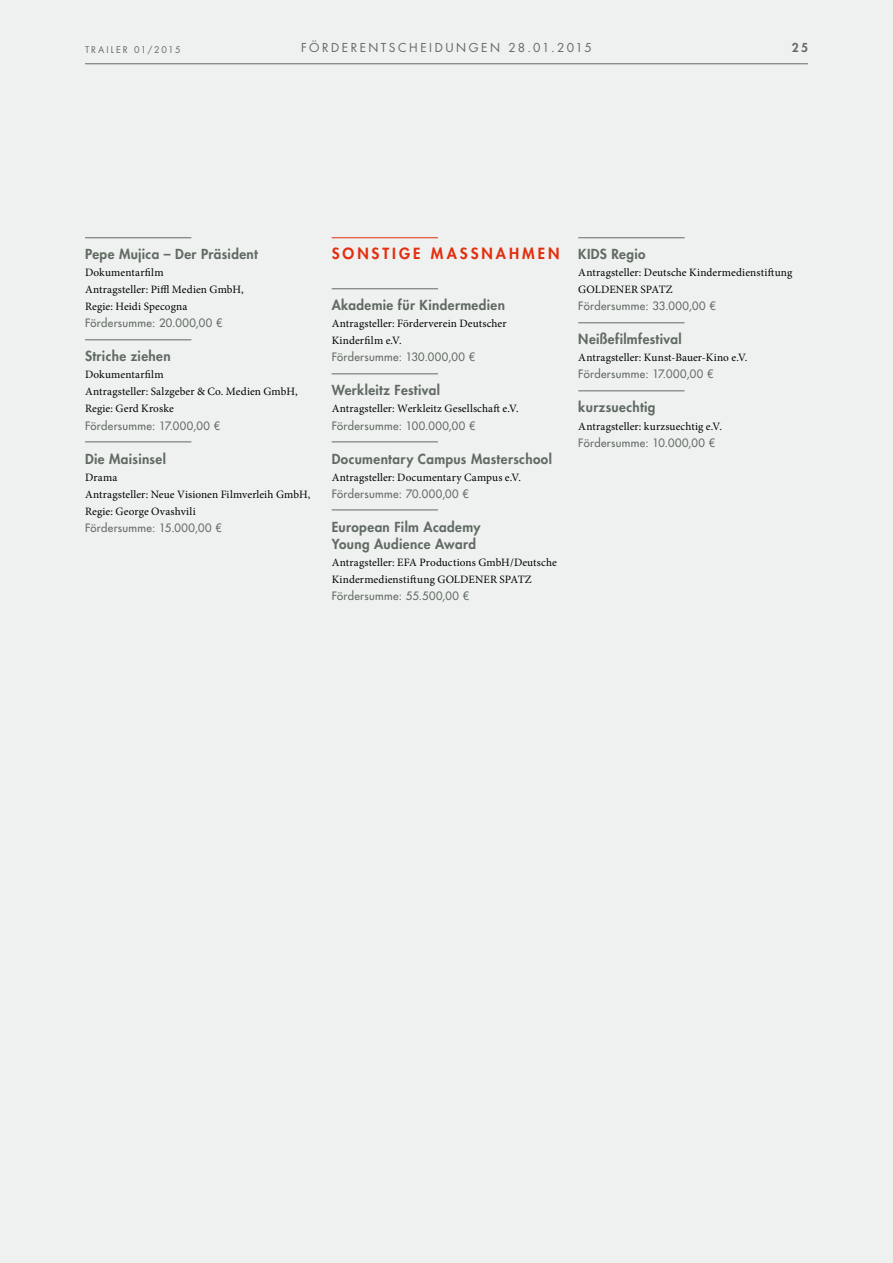
<style>
.page{position:relative;width:893px;height:1263px;background:#eff1f0}
.page>*{position:absolute;margin:0;border:0;box-sizing:border-box;transform-origin:0 0}
.t1{font:800 15px "Futura Std";letter-spacing:.2em;color:#e12f10}
.t2{font:800 13.5px/17px "Futura Std";letter-spacing:.025em;color:#616b63}
.t3{font:12px "Futura Std";letter-spacing:.205em;color:#616b63}
.t4{font:800 12px "Futura Std";color:#616b63}
.t5{font:11.25px/17px "Minion Pro";letter-spacing:.01em;color:#000}
.t6{font:500 11.25px "Futura Std";letter-spacing:.03em;color:#616b63}
.t7{font:9px "Futura Std";letter-spacing:.215em;color:#616b63}
</style>
<div class="page">
<hr style="left:85px;top:63px;width:723px;height:1px;background:#616b63">
<hr style="left:85px;top:237px;width:106px;height:1px;background:#616b63">
<hr style="left:85px;top:339px;width:106px;height:1px;background:#616b63">
<hr style="left:85px;top:441px;width:106px;height:1px;background:#616b63">
<hr style="left:332px;top:237px;width:106px;height:1px;background:#e12f10">
<hr style="left:332px;top:288px;width:106px;height:1px;background:#616b63">
<hr style="left:332px;top:373px;width:106px;height:1px;background:#616b63">
<hr style="left:332px;top:441px;width:106px;height:1px;background:#616b63">
<hr style="left:332px;top:509px;width:106px;height:1px;background:#616b63">
<hr style="left:578px;top:237px;width:107px;height:1px;background:#616b63">
<hr style="left:578px;top:322px;width:107px;height:1px;background:#616b63">
<hr style="left:578px;top:390px;width:107px;height:1px;background:#616b63">
<p class="t7" style="left:85px;top:43px;width:97px">TRAILER 01/2015</p>
<p class="t3" style="left:301px;top:40px;width:292px">FÖRDERENTSCHEIDUNGEN 28.01.2015</p>
<p class="t4" style="left:792px;top:40px;width:18px">25</p>
<p class="t2" style="left:85px;top:246px;width:174px">Pepe Mujica – Der Präsident</p>
<p class="t5" style="left:85px;top:264px;width:160px">Dokumentarfilm<br>Antragsteller: Piffl Medien GmbH,<br>Regie: Heidi Specogna</p>
<p class="t6" style="left:85px;top:316px;width:139px">Fördersumme: 20.000,00 €</p>
<p class="t2" style="left:85px;top:348px;width:87px">Striche ziehen</p>
<p class="t5" style="left:85px;top:366px;width:214px">Dokumentarfilm<br>Antragsteller: Salzgeber &amp; Co. Medien GmbH,<br>Regie: Gerd Kroske</p>
<p class="t6" style="left:85px;top:418px;width:137px">Fördersumme: 17.000,00 €</p>
<p class="t2" style="left:85px;top:450px;width:82px">Die Maisinsel</p>
<p class="t5" style="left:85px;top:468px;width:227px">Drama<br>Antragsteller: Neue Visionen Filmverleih GmbH,<br>Regie: George Ovashvili</p>
<p class="t6" style="left:85px;top:520px;width:138px">Fördersumme: 15.000,00 €</p>
<h1 class="t1" style="left:332px;top:244px;width:229px">SONSTIGE MASSNAHMEN</h1>
<p class="t2" style="left:332px;top:297px;width:175px">Akademie für Kindermedien</p>
<p class="t5" style="left:332px;top:315px;width:176px">Antragsteller: Förderverein Deutscher<br>Kinderfilm e.V.</p>
<p class="t6" style="left:332px;top:350px;width:145px">Fördersumme: 130.000,00 €</p>
<p class="t2" style="left:332px;top:382px;width:110px">Werkleitz Festival</p>
<p class="t5" style="left:332px;top:400px;width:188px">Antragsteller: Werkleitz Gesellschaft e.V.</p>
<p class="t6" style="left:332px;top:418px;width:146px">Fördersumme: 100.000,00 €</p>
<p class="t2" style="left:332px;top:450px;width:222px">Documentary Campus Masterschool</p>
<p class="t5" style="left:332px;top:468px;width:191px">Antragsteller: Documentary Campus e.V.</p>
<p class="t6" style="left:332px;top:486px;width:139px">Fördersumme: 70.000,00 €</p>
<p class="t2" style="left:332px;top:518px;width:150px">European Film Academy<br>Young Audience Award</p>
<p class="t5" style="left:332px;top:553px;width:227px">Antragsteller: EFA Productions GmbH/Deutsche<br>Kindermedienstiftung GOLDENER SPATZ</p>
<p class="t6" style="left:332px;top:588px;width:139px">Fördersumme: 55.500,00 €</p>
<p class="t2" style="left:578px;top:246px;width:69px">KIDS Regio</p>
<p class="t5" style="left:578px;top:264px;width:216px">Antragsteller: Deutsche Kindermedienstiftung<br>GOLDENER SPATZ</p>
<p class="t6" style="left:578px;top:299px;width:139px">Fördersumme: 33.000,00 €</p>
<p class="t2" style="left:578px;top:331px;width:105px">Neißefilmfestival</p>
<p class="t5" style="left:578px;top:349px;width:171px">Antragsteller: Kunst-Bauer-Kino e.V.</p>
<p class="t6" style="left:578px;top:367px;width:137px">Fördersumme: 17.000,00 €</p>
<p class="t2" style="left:578px;top:399px;width:79px">kurzsuechtig</p>
<p class="t5" style="left:578px;top:417px;width:145px">Antragsteller: kurzsuechtig e.V.</p>
<p class="t6" style="left:578px;top:435px;width:139px">Fördersumme: 10.000,00 €</p>
</div>
